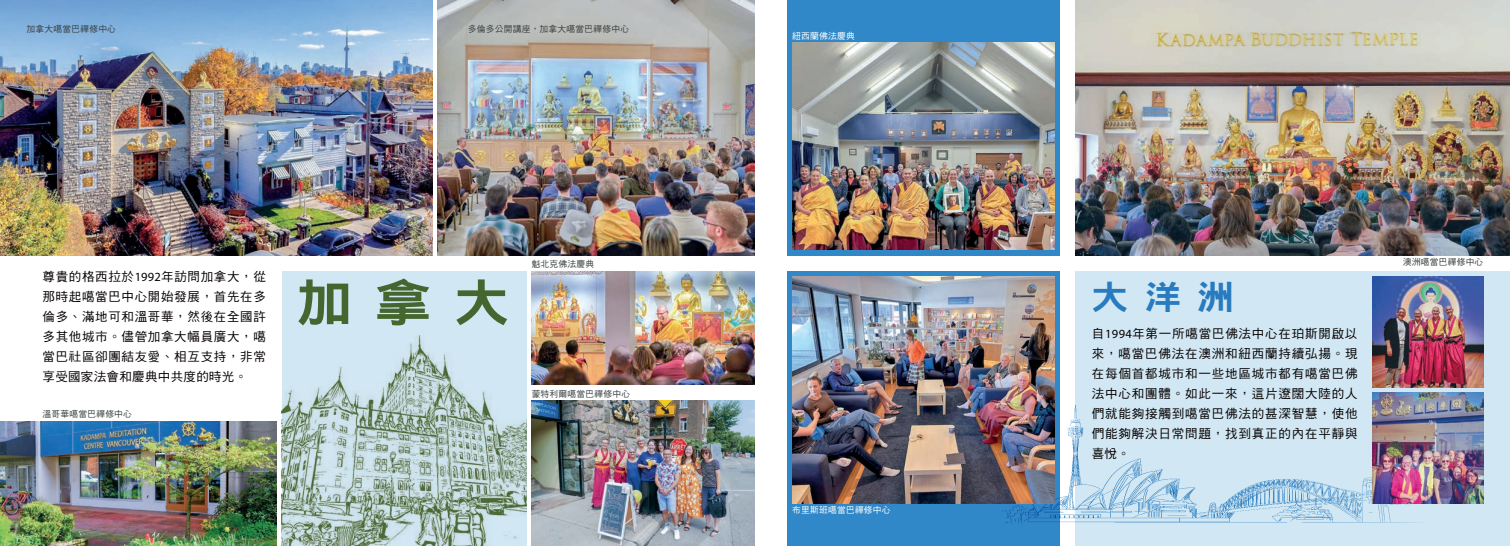
<style>
.page{position:relative;width:1510px;height:546px;background:#fff}
.page>*{position:absolute;margin:0;border:0;box-sizing:border-box;transform-origin:0 0}
.t1{font:50.62px "DF Hei Std W9";color:#557132;scale:1.11 1}
.t2{font:33.75px "DF Hei Std W9";color:#3088c8;scale:1.11 1}
.t3{font:12.5px/20px "DF Hei Std W5";letter-spacing:.055em;color:#060101;text-align:justify}
._2024_At_a_Glance_Text{font:8.75px "DF Hei Std W5";letter-spacing:.025em;color:#383f40}
._2024_At_a_Glance_Text-2{font:8.75px "DF Hei Std W5";letter-spacing:.025em;color:#fff}
.s1{font-family:"Myriad Pro"}
</style>
<div class="page">
<div style="left:787px;top:271px;width:272px;height:275px;background:#3088c8"></div>
<div style="left:1075px;top:271px;width:434px;height:275px;background:#d1e7f3"></div>
<img style="left:1001px;top:403px;width:425px;height:122px">
<div style="left:787px;top:0;width:272px;height:255px;background:#3088c8"></div>
<img style="left:0;top:0;width:432px;height:255px">
<img style="left:792px;top:43px;width:262px;height:207px">
<img style="left:1075px;top:0;width:434px;height:255px">
<img style="left:792px;top:276px;width:262px;height:227px">
<img style="left:1372px;top:276px;width:111px;height:111px">
<img style="left:438px;top:0;width:317px;height:255px">
<img style="left:0;top:421px;width:276px;height:124px">
<div style="left:282px;top:271px;width:244px;height:275px;background:#d1e7f3"></div>
<img style="left:282px;top:335px;width:244px;height:211px">
<img style="left:531px;top:271px;width:224px;height:113px">
<img style="left:531px;top:400px;width:224px;height:146px">
<img style="left:1372px;top:392px;width:111px;height:111px">
<p class="_2024_At_a_Glance_Text" style="left:27px;top:25px;width:91px">加拿大噶當巴禪修中心</p>
<p class="_2024_At_a_Glance_Text" style="left:468px;top:25px;width:163px">多倫多公開講座，加拿大噶當巴禪修中心</p>
<p class="t3" style="left:43px;top:266px;width:225px">尊貴的格西拉於<span class="s1">1992</span>年訪問加拿大，從那時起噶當巴中心開始發展，首先在多倫多、滿地可和溫哥華，然後在全國許多其他城市。儘管加拿大幅員廣大，噶當巴社區卻團結友愛、相互支持，非常享受國家法會和慶典中共度的時光。</p>
<h1 class="t1" style="left:296px;top:275px;width:194px">加拿大</h1>
<p class="_2024_At_a_Glance_Text" style="left:43px;top:409px;width:91px">溫哥華噶當巴禪修中心</p>
<p class="_2024_At_a_Glance_Text" style="left:531px;top:259px;width:64px">魁北克佛法慶典</p>
<p class="_2024_At_a_Glance_Text" style="left:531px;top:389px;width:100px">蒙特利爾噶當巴禪修中心</p>
<p class="_2024_At_a_Glance_Text-2" style="left:792px;top:31px;width:64px">紐西蘭佛法慶典</p>
<p class="_2024_At_a_Glance_Text-2" style="left:792px;top:505px;width:100px">布里斯班噶當巴禪修中心</p>
<h2 class="t2" style="left:1091px;top:279px;width:130px">大洋洲</h2>
<p class="t3" style="left:1091px;top:323px;width:267px">自<span class="s1">1994</span>年第一所噶當巴佛法中心在珀斯開啟以來，噶當巴佛法在澳洲和紐西蘭持續弘揚。現在每個首都城市和一些地區城市都有噶當巴佛法中心和團體。如此一來，這片遼闊大陸的人們就能夠接觸到噶當巴佛法的甚深智慧，使他們能夠解決日常問題，找到真正的內在平靜與喜悅。</p>
<p class="_2024_At_a_Glance_Text" style="left:1402px;top:257px;width:82px">澳洲噶當巴禪修中心</p>
</div>
